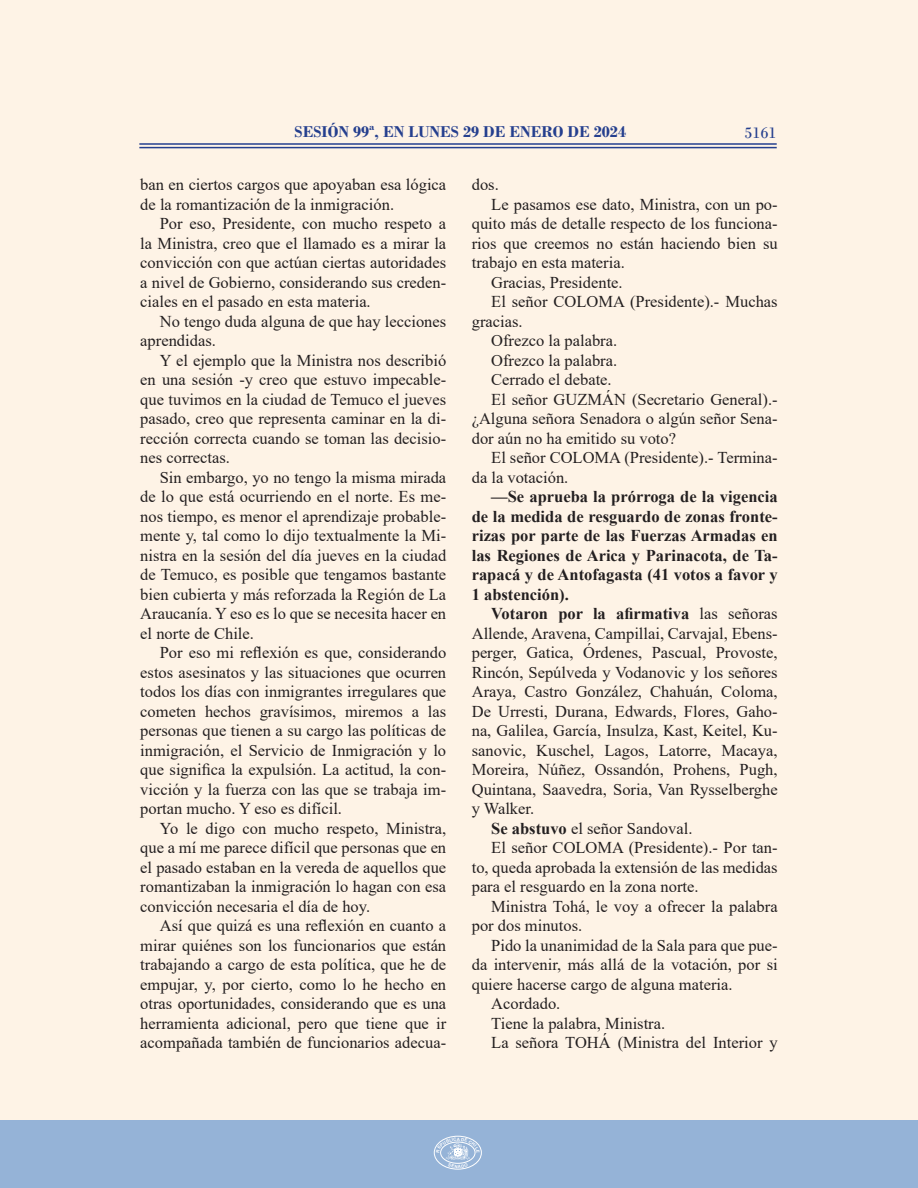
<style>
.page{position:relative;width:918px;height:1188px;background:#fff}
.page>*{position:absolute;margin:0;border:0;box-sizing:border-box;transform-origin:0 0}
.Párrafo_Texto_Sesión{font:16.5px/19.5px "Times New Roman";color:#231f20;text-align:justify}
.Párrafo_Texto_Sesión-2{font:700 16.5px/19.5px "Times New Roman";color:#231f20;text-align:justify}
.t1{font:700 16.5px "Bodoni";color:#253f8e}
.t2{font:16.5px "Bodoni";color:#253f8e}
.t3{font:700 4.5px "Arial";color:#fff}
.s1{font-weight:700}
</style>
<div class="page">
<div style="left:0;top:1120px;width:918px;height:68px;background:#95b3d7"></div>
<div style="left:434px;top:1136px;width:48px;height:33px;border:1px solid #fff;border-radius:50%"></div>
<hr style="left:139px;top:147px;width:638px;height:1px;background:#253f8e">
<hr style="left:139px;top:143px;width:638px;height:2px;background:#253f8e">
<svg style="left:436px;top:1137px;width:44px;height:31px"></svg>
<p class="t1" style="left:295px;top:122px;width:333px">SESIÓN 99ª, EN LUNES 29 DE ENERO DE 2024</p>
<p class="t2" style="left:744px;top:123px;width:34px">5161</p>
<p class="Párrafo_Texto_Sesión" style="left:140px;top:174px;width:307px">ban en ciertos cargos que apoyaban esa lógica de la romantización de la inmigración.</p>
<p class="Párrafo_Texto_Sesión" style="left:140px;top:213px;width:307px;text-indent:20px">Por eso, Presidente, con mucho respeto a la Ministra, creo que el llamado es a mirar la convicción con que actúan ciertas autoridades a nivel de Gobierno, considerando sus creden&shy;ciales en el pasado en esta materia.</p>
<p class="Párrafo_Texto_Sesión" style="left:140px;top:311px;width:307px;text-indent:20px">No tengo duda alguna de que hay lecciones aprendidas.</p>
<p class="Párrafo_Texto_Sesión" style="left:140px;top:350px;width:307px;text-indent:20px">Y el ejemplo que la Ministra nos describió en una sesión -y creo que estuvo impecable&shy;que tuvimos en la ciudad de Temuco el jueves pasado, creo que representa caminar en la di&shy;rección correcta cuando se toman las decisio&shy;nes correctas.</p>
<p class="Párrafo_Texto_Sesión" style="left:140px;top:467px;width:307px;text-indent:20px">Sin embargo, yo no tengo la misma mirada de lo que está ocurriendo en el norte. Es me&shy;nos tiempo, es menor el aprendizaje probable&shy;mente y, tal como lo dijo textualmente la Mi&shy;nistra en la sesión del día jueves en la ciudad de Temuco, es posible que tengamos bastante bien cubierta y más reforzada la Región de La Araucanía. Y eso es lo que se necesita hacer en el norte de Chile.</p>
<p class="Párrafo_Texto_Sesión" style="left:140px;top:642px;width:307px;text-indent:20px">Por eso mi reflexión es que, considerando estos asesinatos y las situaciones que ocurren todos los días con inmigrantes irregulares que cometen hechos gravísimos, miremos a las personas que tienen a su cargo las políticas de inmigración, el Servicio de Inmigración y lo que significa la expulsión. La actitud, la con&shy;vicción y la fuerza con las que se trabaja im&shy;portan mucho. Y eso es difícil.</p>
<p class="Párrafo_Texto_Sesión" style="left:140px;top:818px;width:307px;text-indent:20px">Yo le digo con mucho respeto, Ministra, que a mí me parece difícil que personas que en el pasado estaban en la vereda de aquellos que romantizaban la inmigración lo hagan con esa convicción necesaria el día de hoy.</p>
<p class="Párrafo_Texto_Sesión" style="left:140px;top:915px;width:307px;text-indent:20px">Así que quizá es una reflexión en cuanto a mirar quiénes son los funcionarios que están trabajando a cargo de esta política, que he de empujar, y, por cierto, como lo he hecho en otras oportunidades, considerando que es una herramienta adicional, pero que tiene que ir acompañada también de funcionarios adecua-</p>
<p class="Párrafo_Texto_Sesión" style="left:472px;top:174px;width:29px">dos.</p>
<p class="Párrafo_Texto_Sesión" style="left:472px;top:194px;width:307px;text-indent:20px">Le pasamos ese dato, Ministra, con un po&shy;quito más de detalle respecto de los funciona&shy;rios que creemos no están haciendo bien su trabajo en esta materia.</p>
<p class="Párrafo_Texto_Sesión" style="left:491px;top:272px;width:133px">Gracias, Presidente.</p>
<p class="Párrafo_Texto_Sesión" style="left:472px;top:291px;width:307px;text-indent:20px">El señor COLOMA (Presidente).- Muchas gracias.</p>
<p class="Párrafo_Texto_Sesión" style="left:491px;top:330px;width:127px">Ofrezco la palabra.</p>
<p class="Párrafo_Texto_Sesión" style="left:491px;top:350px;width:127px">Ofrezco la palabra.</p>
<p class="Párrafo_Texto_Sesión" style="left:491px;top:369px;width:122px">Cerrado el debate.</p>
<p class="Párrafo_Texto_Sesión" style="left:472px;top:389px;width:307px;text-indent:20px">El señor GUZMÁN (Secretario General).- ¿Alguna señora Senadora o algún señor Sena&shy;dor aún no ha emitido su voto?</p>
<p class="Párrafo_Texto_Sesión" style="left:472px;top:447px;width:307px;text-indent:20px">El señor COLOMA (Presidente).- Termina&shy;da la votación.</p>
<p class="Párrafo_Texto_Sesión-2" style="left:472px;top:486px;width:307px;text-indent:20px">—Se aprueba la prórroga de la vigencia de la medida de resguardo de zonas fronte&shy;rizas por parte de las Fuerzas Armadas en las Regiones de Arica y Parinacota, de Ta&shy;rapacá y de Antofagasta (41 votos a favor y 1 abstención).</p>
<p class="Párrafo_Texto_Sesión" style="left:472px;top:603px;width:307px;text-indent:19px"><span class="s1">Votaron por la afirmativa</span> las señoras Allende, Aravena, Campillai, Carvajal, Ebens&shy;perger, Gatica, Órdenes, Pascual, Provoste, Rincón, Sepúlveda y Vodanovic y los señores Araya, Castro González, Chahuán, Coloma, De Urresti, Durana, Edwards, Flores, Gaho&shy;na, Galilea, García, Insulza, Kast, Keitel, Ku&shy;sanovic, Kuschel, Lagos, Latorre, Macaya, Moreira, Núñez, Ossandón, Prohens, Pugh, Quintana, Saavedra, Soria, Van Rysselberghe y Walker.</p>
<p class="Párrafo_Texto_Sesión" style="left:491px;top:818px;width:203px"><span class="s1">Se abstuvo</span> el señor Sandoval.</p>
<p class="Párrafo_Texto_Sesión" style="left:472px;top:837px;width:307px;text-indent:20px">El señor COLOMA (Presidente).- Por tan&shy;to, queda aprobada la extensión de las medidas para el resguardo en la zona norte.</p>
<p class="Párrafo_Texto_Sesión" style="left:472px;top:896px;width:307px;text-indent:20px">Ministra Tohá, le voy a ofrecer la palabra por dos minutos.</p>
<p class="Párrafo_Texto_Sesión" style="left:472px;top:935px;width:307px;text-indent:20px">Pido la unanimidad de la Sala para que pue&shy;da intervenir, más allá de la votación, por si quiere hacerse cargo de alguna materia.</p>
<p class="Párrafo_Texto_Sesión" style="left:491px;top:993px;width:71px">Acordado.</p>
<p class="Párrafo_Texto_Sesión" style="left:491px;top:1013px;width:176px">Tiene la palabra, Ministra.</p>
<p class="Párrafo_Texto_Sesión" style="left:491px;top:1032px;width:288px">La señora TOHÁ (Ministra del Interior y</p>
<p class="t3" style="left:457px;top:1136px;width:5px">A</p>
</div>
